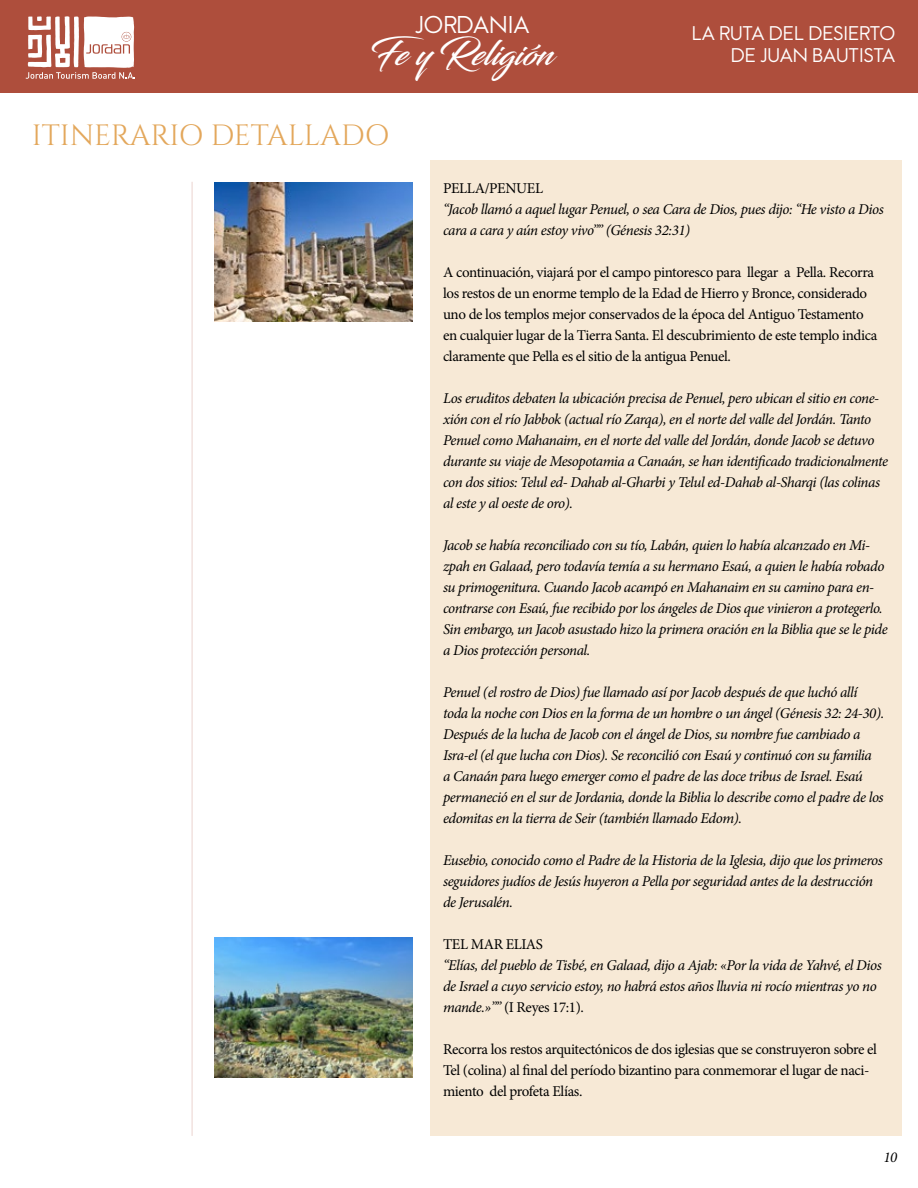
<style>
.page{position:relative;width:918px;height:1188px;background:#fff}
.page>*{position:absolute;margin:0;border:0;box-sizing:border-box;transform-origin:0 0}
.t1{font:34.5px "Blacksword";color:#fff}
.t2{font:29.25px "Cinzel";color:#e3a75b}
.t3{font:22.05px "W Sans New";color:#fff}
.t4{font:18px/21.6px "W Sans New";color:#fff;text-align:right}
.t5{font:italic 15px/21px "Minion Pro";letter-spacing:-.03em;color:#000}
.t6{font:15px/21px "Minion Pro";letter-spacing:-.025em;color:#000}
.s1{font-style:normal}
</style>
<div class="page">
<div style="left:0;top:0;width:918px;height:92px;background:#ae4e3c"></div>
<svg style="left:26px;top:16px;width:109px;height:63px"></svg>
<div style="left:430px;top:161px;width:472px;height:975px;background:#f7e9d6"></div>
<hr style="left:192px;top:182px;width:1px;height:954px;background:#ae4e3c">
<img style="left:215px;top:182px;width:198px;height:139px">
<img style="left:215px;top:938px;width:198px;height:139px">
<h3 class="t3" style="left:415px;top:12px;width:116px">JORDANIA</h3>
<h1 class="t1" style="left:370px;top:33px;width:185px">Fe y Religión</h1>
<h2 class="t2" style="left:32px;top:119px;width:359px">ITINERARIO DETALLADO</h2>
<p class="t4" style="left:692px;top:23px;width:205px">LA RUTA DEL DESIERTO<br>DE JUAN BAUTISTA</p>
<p class="t6" style="left:443px;top:178px;width:102px">PELLA/PENUEL</p>
<p class="t5" style="left:443px;top:199px;width:442px">“Jacob llamó a aquel lugar Penuel, o sea Cara de Dios, pues dijo: “He visto a Dios cara a cara y aún estoy vivo”” (Génesis 32:31)</p>
<p class="t6" style="left:443px;top:262px;width:436px">A continuación, viajará por el campo pintoresco para llegar a Pella. Recorra los restos de un enorme templo de la Edad de Hierro y Bronce, considerado uno de los templos mejor conservados de la época del Antiguo Testamento en cualquier lugar de la Tierra Santa. El descubrimiento de este templo indica claramente que Pella es el sitio de la antigua Penuel.</p>
<p class="t5" style="left:443px;top:388px;width:447px">Los eruditos debaten la ubicación precisa de Penuel, pero ubican el sitio en cone&shy;xión con el río Jabbok (actual río Zarqa), en el norte del valle del Jordán. Tanto Penuel como Mahanaim, en el norte del valle del Jordán, donde Jacob se detuvo durante su viaje de Mesopotamia a Canaán, se han identificado tradicionalmente con dos sitios: Telul ed- Dahab al-Gharbi y Telul ed-Dahab al-Sharqi (las colinas al este y al oeste de oro).</p>
<p class="t5" style="left:443px;top:535px;width:446px">Jacob se había reconciliado con su tío, Labán, quien lo había alcanzado en Mi&shy;zpah en Galaad, pero todavía temía a su hermano Esaú, a quien le había robado su primogenitura. Cuando Jacob acampó en Mahanaim en su camino para en&shy;contrarse con Esaú, fue recibido por los ángeles de Dios que vinieron a protegerlo.<br>Sin embargo, un Jacob asustado hizo la primera oración en la Biblia que se le pide a Dios protección personal.</p>
<p class="t5" style="left:443px;top:682px;width:443px">Penuel (el rostro de Dios) fue llamado así por Jacob después de que luchó allí toda la noche con Dios en la forma de un hombre o un ángel (Génesis 32: 24-30).<br>Después de la lucha de Jacob con el ángel de Dios, su nombre fue cambiado a Isra-el (el que lucha con Dios). Se reconcilió con Esaú y continuó con su familia<br>a Canaán para luego emerger como el padre de las doce tribus de Israel. Esaú permaneció en el sur de Jordania, donde la Biblia lo describe como el padre de los edomitas en la tierra de Seir (también llamado Edom).</p>
<p class="t5" style="left:443px;top:850px;width:441px">Eusebio, conocido como el Padre de la Historia de la Iglesia, dijo que los primeros seguidores judíos de Jesús huyeron a Pella por seguridad antes de la destrucción de Jerusalén.</p>
<p class="t6" style="left:443px;top:934px;width:101px">TEL MAR ELIAS</p>
<p class="t5" style="left:443px;top:955px;width:440px">“Elías, del pueblo de Tisbé, en Galaad, dijo a Ajab: «Por la vida de Yahvé, el Dios de Israel a cuyo servicio estoy, no habrá estos años lluvia ni rocío mientras yo no mande.»”” <span class="s1">(I Reyes 17:1).</span></p>
<p class="t6" style="left:443px;top:1039px;width:435px">Recorra los restos arquitectónicos de dos iglesias que se construyeron sobre el<br>Tel (colina) al final del período bizantino para conmemorar el lugar de naci&shy;miento del profeta Elías.</p>
<p class="t5" style="left:883px;top:1147px;width:15px">10</p>
</div>
